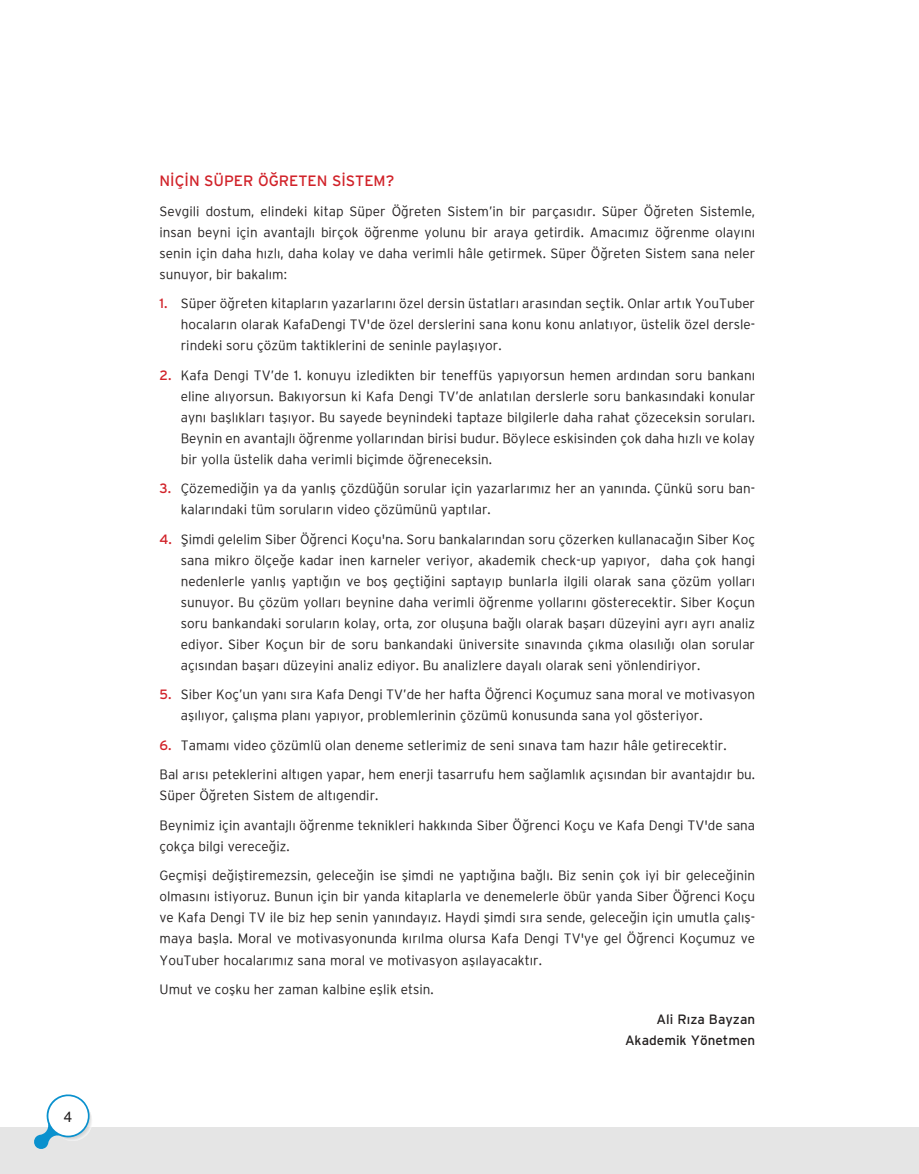
<style>
.page{position:relative;width:919px;height:1174px;background:#fff}
.page>*{position:absolute;margin:0;border:0;box-sizing:border-box;transform-origin:0 0}
.t1{font:15px "Interstate";color:#d12229}
.t2{font:15px "Helvetica";color:#221f1f}
.t3{font:300 13.5px/21px "Interstate";color:#221f1f;text-align:justify}
.t4{font:13.5px/21px "Interstate";color:#221f1f;text-align:right}
.s1{font-weight:400;color:#d12229}
</style>
<div class="page">
<div style="left:0;top:1127px;width:905px;height:47px;background:#e5e5e5"></div>
<div style="left:906px;top:1127px;width:12px;height:47px;background:#e5e5e5"></div>
<svg style="left:34px;top:1094px;width:58px;height:55px"></svg>
<div style="left:48px;top:1096px;width:40px;height:39px;background:#fff;border-radius:50%"></div>
<p class="t2" style="left:64px;top:1107px;width:10px">4</p>
<p class="t1" style="left:159px;top:172px;width:236px">NİÇİN SÜPER ÖĞRETEN SİSTEM?</p>
<p class="t3" style="left:159px;top:200px;width:597px">Sevgili dostum, elindeki kitap Süper Öğreten Sistem’in bir parçasıdır. Süper Öğreten Sistemle, insan beyni için avantajlı birçok öğrenme yolunu bir araya getirdik. Amacımız öğrenme olayını senin için daha hızlı, daha kolay ve daha verimli hâle getirmek. Süper Öğreten Sistem sana neler sunuyor, bir bakalım:</p>
<p class="t3" style="left:181px;top:293px;width:576px;text-indent:-21px"><span class="s1">1.</span> Süper öğreten kitapların yazarlarını özel dersin üstatları arasından seçtik. Onlar artık YouTuber hocaların olarak KafaDengi TV'de özel derslerini sana konu konu anlatıyor, üstelik özel dersle&shy;rindeki soru çözüm taktiklerini de seninle paylaşıyor.</p>
<p class="t3" style="left:181px;top:364px;width:576px;text-indent:-21px"><span class="s1">2.</span> Kafa Dengi TV’de 1. konuyu izledikten bir teneffüs yapıyorsun hemen ardından soru bankanı eline alıyorsun. Bakıyorsun ki Kafa Dengi TV’de anlatılan derslerle soru bankasındaki konular aynı başlıkları taşıyor. Bu sayede beynindeki taptaze bilgilerle daha rahat çözeceksin soruları.<br>Beynin en avantajlı öğrenme yollarından birisi budur. Böylece eskisinden çok daha hızlı ve kolay bir yolla üstelik daha verimli biçimde öğreneceksin.</p>
<p class="t3" style="left:181px;top:478px;width:576px;text-indent:-21px"><span class="s1">3.</span> Çözemediğin ya da yanlış çözdüğün sorular için yazarlarımız her an yanında. Çünkü soru ban&shy;kalarındaki tüm soruların video çözümünü yaptılar.</p>
<p class="t3" style="left:181px;top:528px;width:575px;text-indent:-21px"><span class="s1">4.</span> Şimdi gelelim Siber Öğrenci Koçu'na. Soru bankalarından soru çözerken kullanacağın Siber Koç sana mikro ölçeğe kadar inen karneler veriyor, akademik check-up yapıyor, daha çok hangi nedenlerle yanlış yaptığın ve boş geçtiğini saptayıp bunlarla ilgili olarak sana çözüm yolları sunuyor. Bu çözüm yolları beynine daha verimli öğrenme yollarını gösterecektir. Siber Koçun soru bankandaki soruların kolay, orta, zor oluşuna bağlı olarak başarı düzeyini ayrı ayrı analiz ediyor. Siber Koçun bir de soru bankandaki üniversite sınavında çıkma olasılığı olan sorular açısından başarı düzeyini analiz ediyor. Bu analizlere dayalı olarak seni yönlendiriyor.</p>
<p class="t3" style="left:181px;top:684px;width:575px;text-indent:-21px"><span class="s1">5.</span> Siber Koç’un yanı sıra Kafa Dengi TV’de her hafta Öğrenci Koçumuz sana moral ve motivasyon aşılıyor, çalışma planı yapıyor, problemlerinin çözümü konusunda sana yol gösteriyor.</p>
<p class="t3" style="left:159px;top:730px;width:597px;line-height:29.5px"><span class="s1">6.</span> Tamamı video çözümlü olan deneme setlerimiz de seni sınava tam hazır hâle getirecektir.<br>Bal arısı peteklerini altıgen yapar, hem enerji tasarrufu hem sağlamlık açısından bir avantajdır bu.</p>
<p class="t3" style="left:159px;top:780px;width:597px;line-height:29.5px">Süper Öğreten Sistem de altıgendir.<br>Beynimiz için avantajlı öğrenme teknikleri hakkında Siber Öğrenci Koçu ve Kafa Dengi TV'de sana</p>
<p class="t3" style="left:159px;top:831px;width:597px;line-height:29.5px">çokça bilgi vereceğiz.<br>Geçmişi değiştiremezsin, geleceğin ise şimdi ne yaptığına bağlı. Biz senin çok iyi bir geleceğinin</p>
<p class="t3" style="left:159px;top:886px;width:597px">olmasını istiyoruz. Bunun için bir yanda kitaplarla ve denemelerle öbür yanda Siber Öğrenci Koçu ve Kafa Dengi TV ile biz hep senin yanındayız. Haydi şimdi sıra sende, geleceğin için umutla çalış&shy;maya başla. Moral ve motivasyonunda kırılma olursa Kafa Dengi TV'ye gel Öğrenci Koçumuz ve YouTuber hocalarımız sana moral ve motivasyon aşılayacaktır.</p>
<p class="t3" style="left:159px;top:978px;width:275px">Umut ve coşku her zaman kalbine eşlik etsin.</p>
<p class="t4" style="left:625px;top:1008px;width:132px">Ali Rıza Bayzan<br>Akademik Yönetmen</p>
</div>
